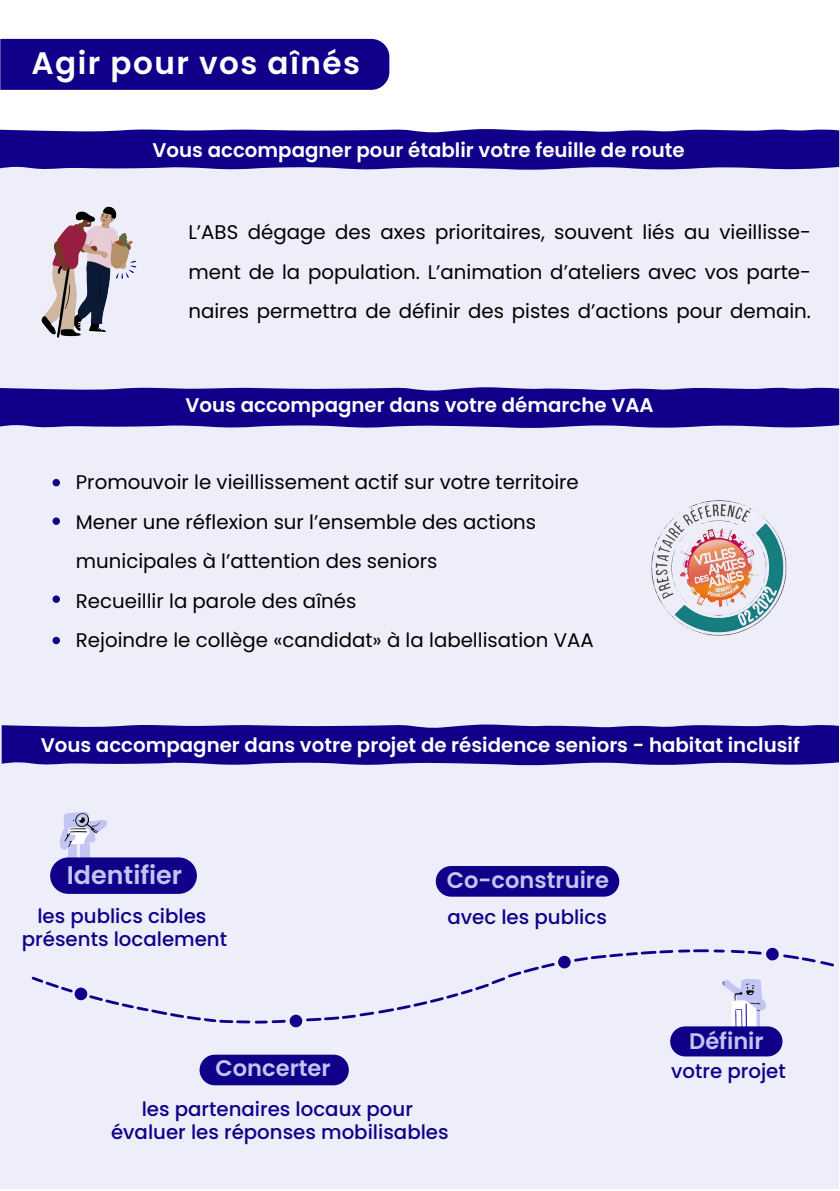
<style>
.page{position:relative;width:840px;height:1191px;background:#fff}
.page>*{position:absolute;margin:0;border:0;box-sizing:border-box;transform-origin:0 0}
.t1{font:600 31px "Poppins";letter-spacing:.045em;color:#fff}
.t2{font:600 25.4px "Poppins";color:#c2c5f1}
.t3{font:600 22.6px "Poppins";color:#c2c5f1}
.t4{font:19.8px/39.4px "Poppins";color:#000;text-align:justify}
.t5{font:600 19.8px "Poppins";color:#fff}
.t6{font:500 19.8px/22.6px "Poppins";color:#100089;text-align:center}
</style>
<div class="page">
<div style="left:0;top:135px;width:838px;height:1054px;background:#edeefa"></div>
<img style="left:722px;top:979px;width:54px;height:50px">
<img style="left:60px;top:812px;width:47px;height:45px">
<svg style="left:31px;top:976px;width:255px;height:48px"></svg>
<div style="left:75px;top:987px;width:12px;height:13px;background:#100089;border-radius:50%"></div>
<div style="left:289px;top:1014px;width:13px;height:13px;background:#100089;border-radius:50%"></div>
<svg style="left:557px;top:955px;width:13px;height:13px"></svg>
<svg style="left:574px;top:947px;width:260px;height:20px"></svg>
<div style="left:50px;top:857px;width:147px;height:37px;background:#100089;border-radius:18px"></div>
<div style="left:435px;top:866px;width:184px;height:30px;background:#100089;border-radius:15px"></div>
<div style="left:669px;top:1026px;width:113px;height:30px;background:#100089;border-radius:15px"></div>
<div style="left:199px;top:1054px;width:149px;height:31px;background:#100089;border-radius:15px"></div>
<svg style="left:306px;top:963px;width:249px;height:59px"></svg>
<div style="left:52px;top:637px;width:8px;height:7px;background:#100089;border-radius:50%"></div>
<div style="left:52px;top:595px;width:8px;height:8px;background:#100089;border-radius:50%"></div>
<div style="left:52px;top:517px;width:8px;height:8px;background:#100089;border-radius:50%"></div>
<div style="left:52px;top:479px;width:8px;height:7px;background:#100089;border-radius:50%"></div>
<div style="left:0;top:39px;width:389px;height:51px;background:#100089"></div>
<img style="left:41px;top:206px;width:96px;height:132px">
<svg style="left:2px;top:724px;width:836px;height:41px;background:#201291"></svg>
<svg style="left:0;top:129px;width:838px;height:41px;background:#211291"></svg>
<svg style="left:0;top:387px;width:838px;height:41px;background:#201291"></svg>
<img style="left:651px;top:500px;width:136px;height:136px">
<h1 class="t1" style="left:32px;top:45px;width:329px">Agir pour vos aînés</h1>
<p class="t5" style="left:152px;top:138px;width:533px">Vous accompagner pour établir votre feuille de route</p>
<p class="t4" style="left:188px;top:213px;width:623px">L’ABS dégage des axes prioritaires, souvent liés au vieillisse&shy;ment de la population. L’animation d’ateliers avec vos parte&shy;naires permettra de définir des pistes d’actions pour demain.</p>
<p class="t5" style="left:185px;top:394px;width:469px">Vous accompagner dans votre démarche VAA</p>
<p class="t4" style="left:76px;top:462px;width:519px;text-align:left">Promouvoir le vieillissement actif sur votre territoire Mener une réflexion sur l’ensemble des actions municipales à l’attention des seniors<br>Recueillir la parole des aînés<br>Rejoindre le collège «candidat» à la labellisation VAA</p>
<p class="t5" style="left:41px;top:733px;width:760px">Vous accompagner dans votre projet de résidence seniors - habitat inclusif</p>
<p class="t2" style="left:67px;top:860px;width:117px">Identifier</p>
<p class="t3" style="left:446px;top:866px;width:164px">Co-construire</p>
<p class="t6" style="left:22px;top:905px;width:206px">les publics cibles présents localement</p>
<p class="t6" style="left:447px;top:906px;width:161px">avec les publics</p>
<p class="t3" style="left:688px;top:1027px;width:76px">Définir</p>
<p class="t3" style="left:215px;top:1055px;width:117px">Concerter</p>
<p class="t6" style="left:670px;top:1060px;width:116px">votre projet</p>
<p class="t6" style="left:111px;top:1098px;width:339px">les partenaires locaux pour évaluer les réponses mobilisables</p>
</div>
